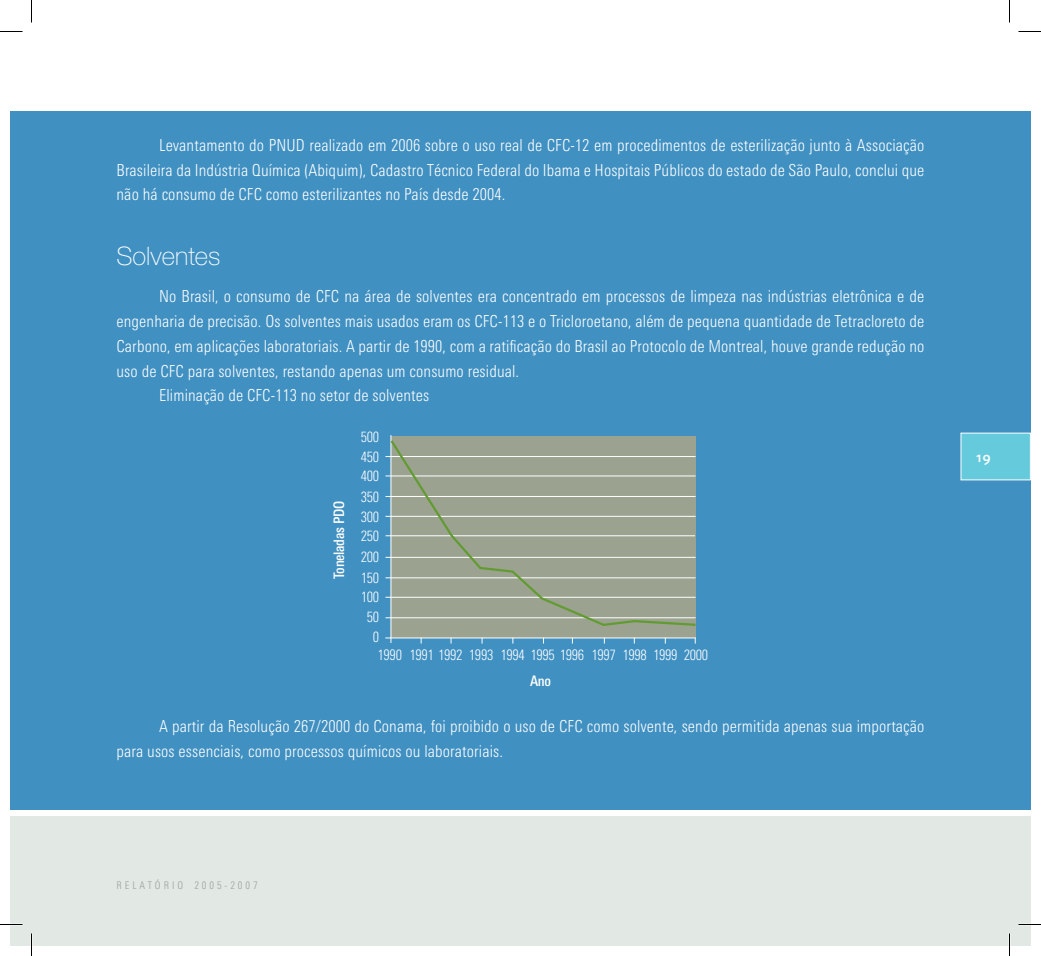
<style>
.page{position:relative;width:1041px;height:956px;background:#fff}
.page>*{position:absolute;margin:0;border:0;box-sizing:border-box;transform-origin:0 0}
.t1{font:100 25.5px "Helvetica Neue LT Pro";color:#fff}
.t2{font:300 condensed 16.5px/24.8px "LT Univers";letter-spacing:.01em;color:#fff;text-align:justify}
.t3{font:500 15px "Bliss Caps";color:#fff}
.t4{font:300 condensed 14.55px "LT Univers";letter-spacing:-.02em;color:#fff}
.t5{font:500 condensed 14.55px "LT Univers";letter-spacing:-.02em;color:#fff}
.t6{font:300 condensed 10.5px "LT Univers";letter-spacing:.285em;color:#97a19e}
</style>
<div class="page">
<div style="left:10px;top:111px;width:22px;height:699px;background:#4090c2"></div>
<div style="left:10px;top:816px;width:22px;height:130px;background:#e2e8e3"></div>
<div style="left:32px;top:111px;width:999px;height:699px;background:#4090c2"></div>
<div style="left:961px;top:433px;width:69px;height:47px;background:#65cadb"></div>
<div style="left:32px;top:816px;width:999px;height:130px;background:#e2e8e3"></div>
<div style="left:391px;top:436px;width:305px;height:201px;background:#9ba390"></div>
<hr style="left:390px;top:435px;width:1px;height:208px;background:#fff">
<hr style="left:385px;top:637px;width:311px;height:1px;background:#fff">
<hr style="left:385px;top:617px;width:311px;height:1px;background:#fff">
<hr style="left:385px;top:597px;width:311px;height:1px;background:#fff">
<hr style="left:385px;top:577px;width:311px;height:1px;background:#fff">
<hr style="left:385px;top:557px;width:311px;height:1px;background:#fff">
<hr style="left:385px;top:535px;width:310px;height:1px;background:#fff">
<hr style="left:385px;top:516px;width:311px;height:1px;background:#fff">
<hr style="left:385px;top:496px;width:311px;height:1px;background:#fff">
<hr style="left:385px;top:475px;width:311px;height:1px;background:#fff">
<hr style="left:385px;top:456px;width:311px;height:1px;background:#fff">
<svg style="left:388px;top:438px;width:308px;height:189px"></svg>
<hr style="left:0;top:923px;width:22px;height:2px;background:#fff">
<hr style="left:1018px;top:923px;width:23px;height:2px;background:#fff">
<svg style="left:0;top:31px;width:22px;height:1px"></svg>
<svg style="left:1018px;top:31px;width:23px;height:1px"></svg>
<svg style="left:0;top:924px;width:22px;height:1px"></svg>
<svg style="left:1018px;top:924px;width:23px;height:1px"></svg>
<svg style="left:31px;top:0;width:1px;height:22px"></svg>
<svg style="left:31px;top:933px;width:1px;height:23px"></svg>
<svg style="left:1009px;top:0;width:1px;height:22px"></svg>
<svg style="left:1009px;top:933px;width:1px;height:23px"></svg>
<p class="t2" style="left:117px;top:133px;width:809px;text-indent:43px">Levantamento do PNUD realizado em 2006 sobre o uso real de CFC-12 em procedimentos de esterilização junto à Associação Brasileira da Indústria Química (Abiquim), Cadastro Técnico Federal do Ibama e Hospitais Públicos do estado de São Paulo, conclui que não há consumo de CFC como esterilizantes no País desde 2004.</p>
<h1 class="t1" style="left:117px;top:241px;width:105px">Solventes</h1>
<p class="t2" style="left:159px;top:284px;width:767px">No Brasil, o consumo de CFC na área de solventes era concentrado em processos de limpeza nas indústrias eletrônica e de</p>
<p class="t2" style="left:117px;top:309px;width:809px">engenharia de precisão. Os solventes mais usados eram os CFC-113 e o Tricloroetano, além de pequena quantidade de Tetracloreto de</p>
<p class="t2" style="left:117px;top:334px;width:809px">Carbono, em aplicações laboratoriais. A partir de 1990, com a ratificação do Brasil ao Protocolo de Montreal, houve grande redução no</p>
<p class="t2" style="left:117px;top:358px;width:404px">uso de CFC para solventes, restando apenas um consumo residual.</p>
<p class="t2" style="left:159px;top:383px;width:272px">Eliminação de CFC-113 no setor de solventes</p>
<p class="t4" style="left:361px;top:428px;width:20px">500</p>
<p class="t4" style="left:361px;top:448px;width:20px">450</p>
<p class="t5" style="left:331px;top:579px;width:79px;rotate:-90deg">Toneladas PDO</p>
<p class="t4" style="left:361px;top:467px;width:20px">400</p>
<p class="t4" style="left:361px;top:489px;width:20px">350</p>
<p class="t4" style="left:361px;top:508px;width:20px">300</p>
<p class="t4" style="left:361px;top:528px;width:20px">250</p>
<p class="t4" style="left:361px;top:549px;width:20px">200</p>
<p class="t4" style="left:361px;top:570px;width:20px">150</p>
<p class="t4" style="left:361px;top:589px;width:20px">100</p>
<p class="t4" style="left:367px;top:608px;width:14px">50</p>
<p class="t4" style="left:373px;top:628px;width:8px">0</p>
<p class="t4" style="left:378px;top:646px;width:332px">1990 1991 1992 1993 1994 1995 1996 1997 1998 1999 2000</p>
<p class="t5" style="left:530px;top:672px;width:23px">Ano</p>
<p class="t2" style="left:117px;top:714px;width:809px;text-indent:43px">A partir da Resolução 267/2000 do Conama, foi proibido o uso de CFC como solvente, sendo permitida apenas sua importação para usos essenciais, como processos químicos ou laboratoriais.</p>
<p class="t6" style="left:117px;top:879px;width:143px">RELATÓRIO 2005-2007</p>
<p class="t3" style="left:975px;top:449px;width:8px">19</p>
</div>
